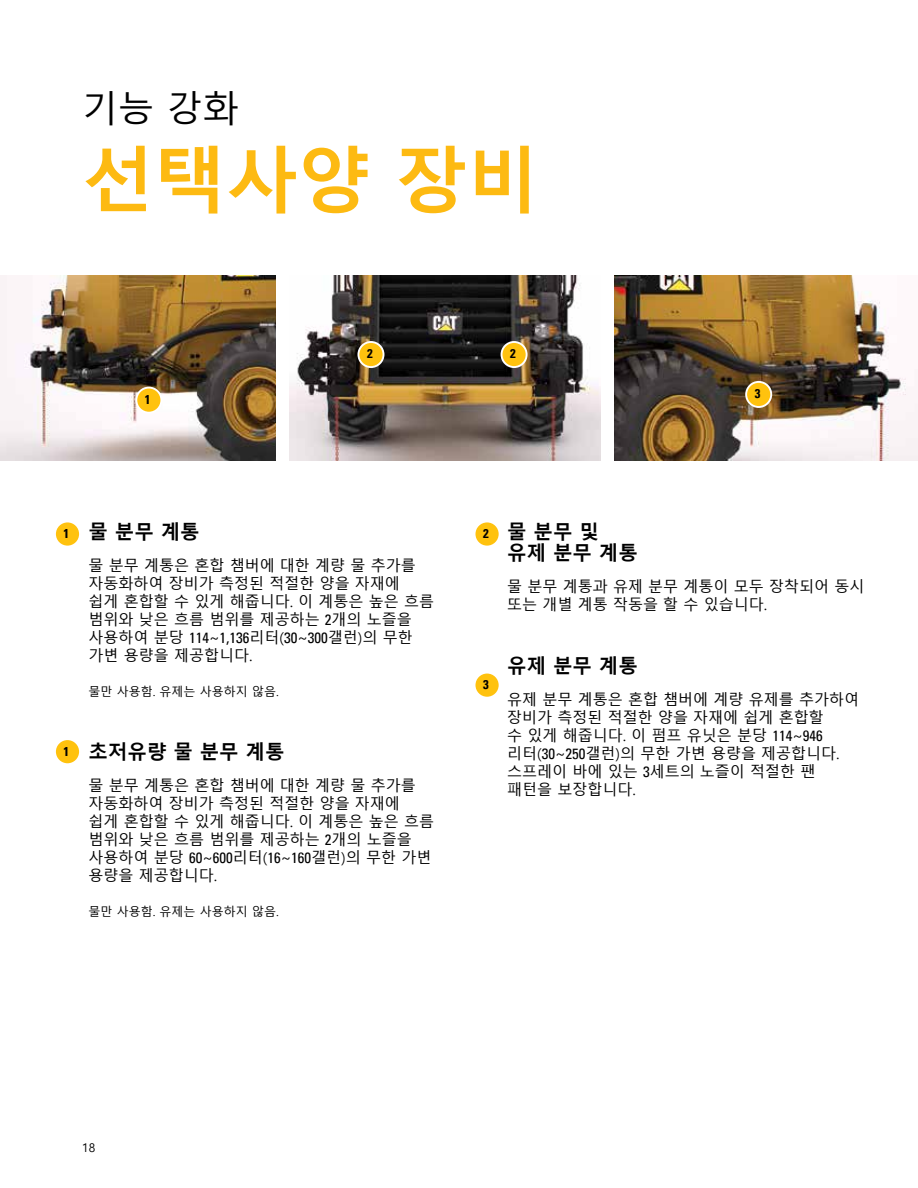
<style>
.page{position:relative;width:918px;height:1188px;background:#fff}
.page>*{position:absolute;margin:0;border:0;box-sizing:border-box;transform-origin:0 0}
.t1{font:700 72px "Malgun Gothic";color:#fdba12}
.t2{font:36px "Malgun Gothic";color:#000}
.t3{font:700 19.5px/21px "Malgun Gothic";color:#000}
.t4{font:15px/18px "Malgun Gothic";color:#000}
.t5{font:700 condensed 12.75px "Univers LT";color:#000}
.t6{font:12px "Malgun Gothic";color:#000}
.s1{font-family:"Univers LT";font-stretch:condensed}
</style>
<div class="page">
<img style="left:0;top:276px;width:275px;height:184px">
<img style="left:614px;top:276px;width:304px;height:184px">
<img style="left:290px;top:276px;width:310px;height:184px">
<div style="left:55px;top:521px;width:25px;height:26px;background:#ffc20e;border-radius:50%"></div>
<div style="left:54px;top:521px;width:27px;height:27px;border:2px solid #fff;border-radius:50%"></div>
<div style="left:358px;top:342px;width:26px;height:25px;background:#ffc20e;border-radius:50%"></div>
<div style="left:357px;top:341px;width:27px;height:27px;border:2px solid #fff;border-radius:50%"></div>
<div style="left:475px;top:673px;width:25px;height:25px;background:#ffc20e;border-radius:50%"></div>
<div style="left:474px;top:672px;width:27px;height:27px;border:2px solid #fff;border-radius:50%"></div>
<div style="left:136px;top:388px;width:25px;height:25px;background:#ffc20e;border-radius:50%"></div>
<div style="left:135px;top:387px;width:27px;height:27px;border:2px solid #fff;border-radius:50%"></div>
<div style="left:475px;top:521px;width:25px;height:26px;background:#ffc20e;border-radius:50%"></div>
<div style="left:474px;top:521px;width:27px;height:27px;border:2px solid #fff;border-radius:50%"></div>
<div style="left:55px;top:739px;width:25px;height:25px;background:#ffc20e;border-radius:50%"></div>
<div style="left:54px;top:738px;width:27px;height:27px;border:2px solid #fff;border-radius:50%"></div>
<div style="left:746px;top:382px;width:25px;height:25px;background:#ffc20e;border-radius:50%"></div>
<div style="left:745px;top:381px;width:27px;height:27px;border:2px solid #fff;border-radius:50%"></div>
<div style="left:502px;top:342px;width:25px;height:25px;background:#ffc20e;border-radius:50%"></div>
<div style="left:501px;top:341px;width:27px;height:27px;border:2px solid #fff;border-radius:50%"></div>
<h2 class="t2" style="left:82px;top:88px;width:158px">기능 강화</h2>
<h1 class="t1" style="left:82px;top:138px;width:459px">선택사양 장비</h1>
<p class="t5" style="left:145px;top:392px;width:7px">1</p>
<p class="t5" style="left:367px;top:346px;width:7px">2</p>
<p class="t5" style="left:64px;top:526px;width:7px">1</p>
<p class="t5" style="left:64px;top:743px;width:7px">1</p>
<h3 class="t3" style="left:89px;top:522px;width:113px">물 분무 계통</h3>
<p class="t4" style="left:89px;top:557px;width:347px">물 분무 계통은 혼합 챔버에 대한 계량 물 추가를 자동화하여 장비가 측정된 적절한 양을 자재에<br>쉽게 혼합할 수 있게 해줍니다. 이 계통은 높은 흐름 범위와 낮은 흐름 범위를 제공하는 <span class="s1">2</span>개의 노즐을 사용하여 분당 <span class="s1">114</span>~<span class="s1">1,136</span>리터(<span class="s1">30</span>~<span class="s1">300</span>갤런)의 무한 가변 용량을 제공합니다.</p>
<p class="t6" style="left:89px;top:685px;width:192px">물만 사용함. 유제는 사용하지 않음.</p>
<h3 class="t3" style="left:89px;top:742px;width:198px">초저유량 물 분무 계통</h3>
<p class="t4" style="left:89px;top:777px;width:347px">물 분무 계통은 혼합 챔버에 대한 계량 물 추가를 자동화하여 장비가 측정된 적절한 양을 자재에<br>쉽게 혼합할 수 있게 해줍니다. 이 계통은 높은 흐름 범위와 낮은 흐름 범위를 제공하는 <span class="s1">2</span>개의 노즐을 사용하여 분당 <span class="s1">60</span>~<span class="s1">600</span>리터(<span class="s1">16</span>~<span class="s1">160</span>갤런)의 무한 가변 용량을 제공합니다.</p>
<p class="t6" style="left:89px;top:905px;width:192px">물만 사용함. 유제는 사용하지 않음.</p>
<p class="t5" style="left:510px;top:346px;width:7px">2</p>
<p class="t5" style="left:755px;top:386px;width:7px">3</p>
<p class="t5" style="left:483px;top:526px;width:7px">2</p>
<p class="t5" style="left:483px;top:677px;width:7px">3</p>
<h3 class="t3" style="left:507px;top:522px;width:132px">물 분무 및 유제 분무 계통</h3>
<p class="t4" style="left:507px;top:578px;width:359px">물 분무 계통과 유제 분무 계통이 모두 장착되어 동시 또는 개별 계통 작동을 할 수 있습니다.</p>
<h3 class="t3" style="left:507px;top:656px;width:132px">유제 분무 계통</h3>
<p class="t4" style="left:507px;top:691px;width:353px">유제 분무 계통은 혼합 챔버에 계량 유제를 추가하여 장비가 측정된 적절한 양을 자재에 쉽게 혼합할<br>수 있게 해줍니다. 이 펌프 유닛은 분당 <span class="s1">114</span>~<span class="s1">946 </span>리터(<span class="s1">30</span>~<span class="s1">250</span>갤런)의 무한 가변 용량을 제공합니다. 스프레이 바에 있는 <span class="s1">3</span>세트의 노즐이 적절한 팬 패턴을 보장합니다.</p>
<p class="t6" style="left:82px;top:1140px;width:15px">18</p>
</div>
